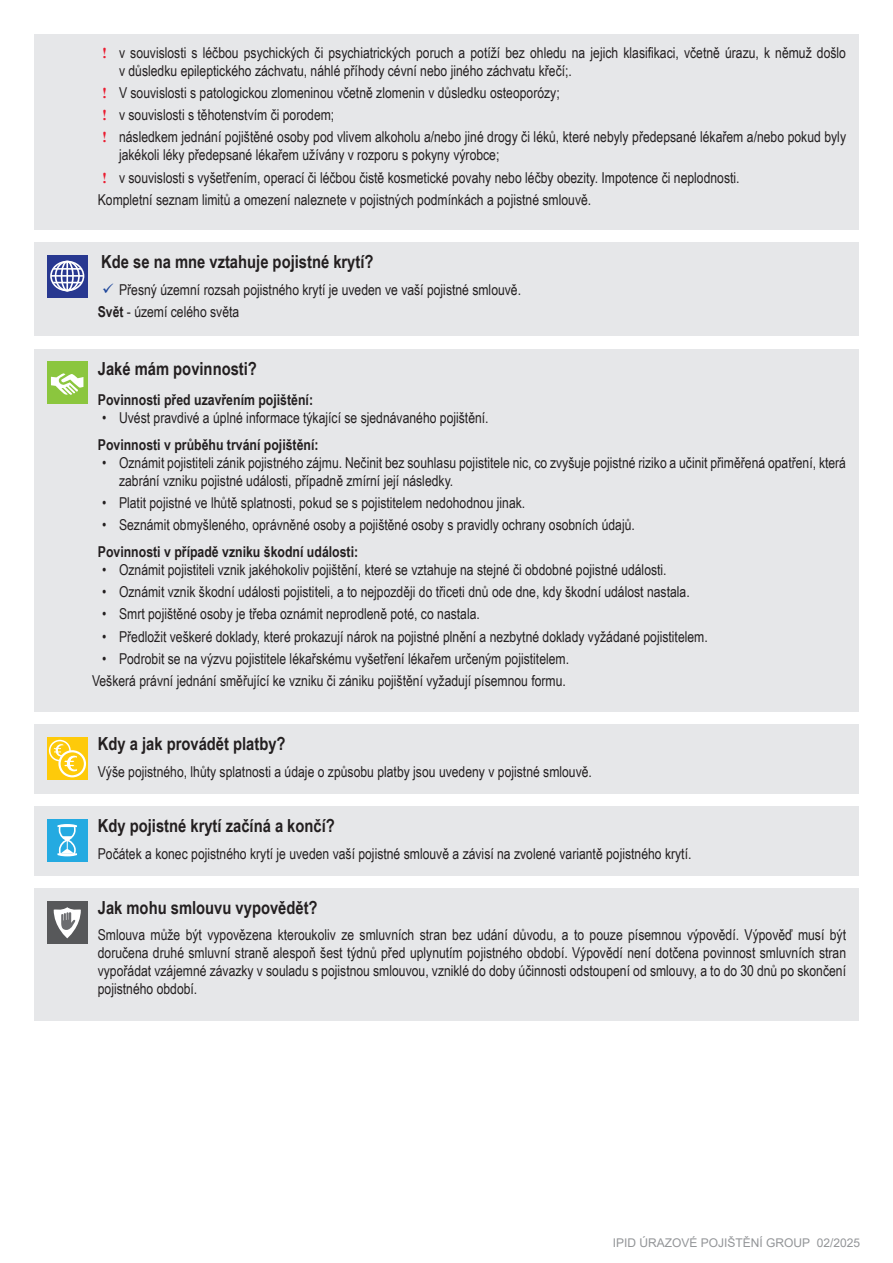
<style>
.page{position:relative;width:893px;height:1263px;background:#fff}
.page>*{position:absolute;margin:0;border:0;box-sizing:border-box;transform-origin:0 0}
.Cover_subhead{font:700 18px "Arial Narrow";color:#231f20}
.text_blok{font:700 18px "Arial Narrow";color:#231f20}
.text_blok-2{font:15px/18px "Arial Narrow";color:#231f20}
.Pod_nadpis{font:700 15px "Arial Narrow";color:#231f20}
.Bulett{font:15px "Arial Narrow";color:#231f20}
.t1{font:12px "Arial";color:#939598}
.s1{font-family:"Times New Roman";font-weight:700;color:#eb1c30}
.s2{font-weight:700}
</style>
<div class="page">
<div style="left:34px;top:242px;width:825px;height:94px;background:#e6e7e9"></div>
<div style="left:34px;top:34px;width:825px;height:196px;background:#e6e7e9"></div>
<div style="left:34px;top:349px;width:825px;height:362px;background:#e6e7e9"></div>
<div style="left:34px;top:724px;width:825px;height:69px;background:#e6e7e9"></div>
<div style="left:47px;top:361px;width:41px;height:43px;background:#8bc63e"></div>
<svg style="left:51px;top:373px;width:33px;height:22px"></svg>
<div style="left:34px;top:806px;width:825px;height:69px;background:#e6e7e9"></div>
<div style="left:34px;top:888px;width:825px;height:132px;background:#e6e7e9"></div>
<svg style="left:47px;top:255px;width:41px;height:43px"></svg>
<div style="left:50px;top:261px;width:34px;height:30px;border:2px solid #fff;border-radius:50%"></div>
<div style="left:55px;top:261px;width:25px;height:30px;border:2px solid #fff;border-radius:50%"></div>
<div style="left:61px;top:261px;width:13px;height:30px;border:2px solid #fff;border-radius:50%"></div>
<hr style="left:66px;top:262px;width:2px;height:29px;background:#fff">
<hr style="left:53px;top:268px;width:29px;height:2px;background:#fff">
<svg style="left:53px;top:282px;width:29px;height:1px"></svg>
<hr style="left:51px;top:275px;width:33px;height:2px;background:#fff">
<div style="left:47px;top:737px;width:41px;height:43px;background:#feca0a"></div>
<div style="left:49px;top:740px;width:22px;height:21px;border:2px solid #fff;border-radius:50%"></div>
<svg style="left:60px;top:751px;width:25px;height:25px"></svg>
<div style="left:58px;top:750px;width:28px;height:27px;border:2px solid #fff;border-radius:50%"></div>
<svg style="left:53px;top:743px;width:26px;height:29px"></svg>
<div style="left:47px;top:819px;width:41px;height:42px;background:#24aae1"></div>
<svg style="left:58px;top:824px;width:19px;height:32px"></svg>
<div style="left:47px;top:901px;width:41px;height:42px;background:#57585a"></div>
<svg style="left:54px;top:907px;width:27px;height:31px"></svg>
<p class="text_blok-2" style="left:119px;top:43px;width:728px;text-indent:-17px"><span class="s1">!</span> v souvislosti s léčbou psychických či psychiatrických poruch a potíží bez ohledu na jejich klasifikaci, včetně úrazu, k němuž došlo v důsledku epileptického záchvatu, náhlé příhody cévní nebo jiného záchvatu křečí;.</p>
<p class="text_blok-2" style="left:102px;top:83px;width:459px"><span class="s1">!</span> V souvislosti s patologickou zlomeninou včetně zlomenin v důsledku osteoporózy;</p>
<p class="text_blok-2" style="left:102px;top:105px;width:234px"><span class="s1">!</span> v souvislosti s těhotenstvím či porodem;</p>
<p class="text_blok-2" style="left:119px;top:128px;width:728px;text-indent:-17px"><span class="s1">!</span> následkem jednání pojištěné osoby pod vlivem alkoholu a/nebo jiné drogy či léků, které nebyly předepsané lékařem a/nebo pokud byly jakékoli léky předepsané lékařem užívány v rozporu s pokyny výrobce;</p>
<p class="text_blok-2" style="left:102px;top:168px;width:639px"><span class="s1">!</span> v souvislosti s vyšetřením, operací či léčbou čistě kosmetické povahy nebo léčby obezity. Impotence či neplodnosti.</p>
<p class="text_blok-2" style="left:98px;top:190px;width:495px">Kompletní seznam limitů a omezení naleznete v pojistných podmínkách a pojistné smlouvě.</p>
<p class="text_blok" style="left:101px;top:248px;width:274px">Kde se na mne vztahuje pojistné krytí?</p>
<p class="text_blok-2" style="left:119px;top:280px;width:404px">Přesný územní rozsah pojistného krytí je uveden ve vaší pojistné smlouvě.</p>
<p class="text_blok-2" style="left:98px;top:302px;width:143px"><span class="s2">Svět</span> - území celého světa</p>
<p class="Cover_subhead" style="left:98px;top:355px;width:161px">Jaké mám povinnosti?</p>
<p class="Pod_nadpis" style="left:98px;top:389px;width:217px">Povinnosti před uzavřením pojištění:</p>
<p class="text_blok-2" style="left:102px;top:408px;width:388px">• Uvést pravdivé a úplné informace týkající se sjednávaného pojištění.</p>
<p class="Pod_nadpis" style="left:98px;top:433px;width:222px">Povinnosti v průběhu trvání pojištění:</p>
<p class="text_blok-2" style="left:119px;top:453px;width:728px;text-indent:-17px">• Oznámit pojistiteli zánik pojistného zájmu. Nečinit bez souhlasu pojistitele nic, co zvyšuje pojistné riziko a učinit přiměřená opatření, která zabrání vzniku pojistné události, případně zmírní její následky.</p>
<p class="text_blok-2" style="left:102px;top:493px;width:425px">• Platit pojistné ve lhůtě splatnosti, pokud se s pojistitelem nedohodnou jinak.</p>
<p class="text_blok-2" style="left:102px;top:515px;width:534px">• Seznámit obmyšleného, oprávněné osoby a pojištěné osoby s pravidly ochrany osobních údajů.</p>
<p class="Pod_nadpis" style="left:98px;top:540px;width:262px">Povinnosti v případě vzniku škodní události:</p>
<p class="text_blok-2" style="left:102px;top:560px;width:566px">• Oznámit pojistiteli vznik jakéhokoliv pojištění, které se vztahuje na stejné či obdobné pojistné události.</p>
<p class="text_blok-2" style="left:102px;top:582px;width:589px">• Oznámit vznik škodní události pojistiteli, a to nejpozději do třiceti dnů ode dne, kdy škodní událost nastala.</p>
<p class="text_blok-2" style="left:102px;top:604px;width:379px">• Smrt pojištěné osoby je třeba oznámit neprodleně poté, co nastala.</p>
<p class="text_blok-2" style="left:102px;top:627px;width:607px">• Předložit veškeré doklady, které prokazují nárok na pojistné plnění a nezbytné doklady vyžádané pojistitelem.</p>
<p class="text_blok-2" style="left:102px;top:649px;width:469px">• Podrobit se na výzvu pojistitele lékařskému vyšetření lékařem určeným pojistitelem.</p>
<p class="Bulett" style="left:92px;top:670px;width:475px">Veškerá právní jednání směřující ke vzniku či zániku pojištění vyžadují písemnou formu.</p>
<p class="Cover_subhead" style="left:98px;top:730px;width:189px">Kdy a jak provádět platby?</p>
<p class="text_blok-2" style="left:98px;top:762px;width:496px">Výše pojistného, lhůty splatnosti a údaje o způsobu platby jsou uvedeny v pojistné smlouvě.</p>
<p class="Cover_subhead" style="left:98px;top:812px;width:239px">Kdy pojistné krytí začíná a končí?</p>
<p class="text_blok-2" style="left:98px;top:844px;width:595px">Počátek a konec pojistného krytí je uveden vaší pojistné smlouvě a závisí na zvolené variantě pojistného krytí.</p>
<p class="Cover_subhead" style="left:98px;top:894px;width:221px">Jak mohu smlouvu vypovědět?</p>
<p class="text_blok-2" style="left:98px;top:925px;width:750px;text-align:justify">Smlouva může být vypovězena kteroukoliv ze smluvních stran bez udání důvodu, a to pouze písemnou výpovědí. Výpověď musí být doručena druhé smluvní straně alespoň šest týdnů před uplynutím pojistného období. Výpovědí není dotčena povinnost smluvních stran vypořádat vzájemné závazky v souladu s pojistnou smlouvou, vzniklé do doby účinnosti odstoupení od smlouvy, a to do 30 dnů po skončení pojistného období.</p>
<p class="t1" style="left:613px;top:1235px;width:249px">IPID ÚRAZOVÉ POJIŠTĚNÍ GROUP 02/2025</p>
</div>
